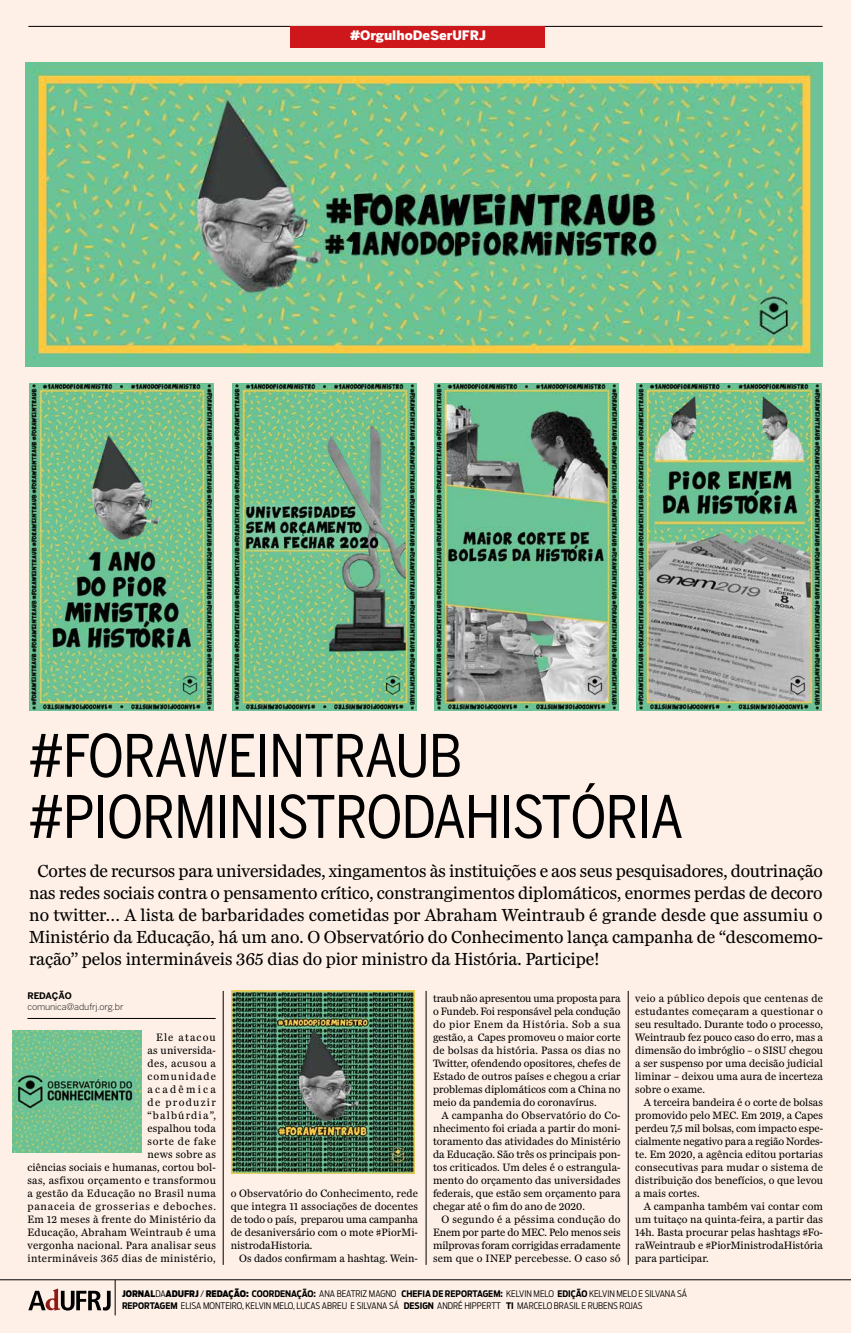
<style>
.page{position:relative;width:851px;height:1333px;background:#fff}
.page>*{position:absolute;margin:0;border:0;box-sizing:border-box;transform-origin:0 0}
.t1{font:58px/61px "Benton Sans Cond";letter-spacing:-.02em;color:#000}
.t2{font:18px/22px "Miller Daily Two";letter-spacing:-.005em;color:#000;text-align:justify}
.t3{font:900 13px "Benton Sans";color:#fff}
.t4{font:11px/13px "Miller Daily Two";letter-spacing:.01em;color:#000;text-align:justify}
.t5{font:11px/13px "Miller Daily Two";letter-spacing:.03em;color:#000;text-align:right}
.t6{font:300 9px/12px "Antenna Cond";color:#000}
.t7{font:300 9px "Benton Sans";letter-spacing:-.01em;color:#000}
.t8{font:700 9px "Benton Sans";letter-spacing:-.01em;color:#000}
.s1{font-weight:900}
.s2{font-weight:700}
</style>
<div class="page">
<div style="left:0;top:0;width:850px;height:1332px;background:#fef0e7"></div>
<hr style="left:0;top:1279px;width:850px;height:1px;background:#000">
<hr style="left:115px;top:1279px;width:1px;height:36px;background:#000">
<img style="left:26px;top:63px;width:796px;height:303px">
<img style="left:232px;top:990px;width:183px;height:183px">
<img style="left:29px;top:383px;width:185px;height:327px">
<img style="left:232px;top:383px;width:184px;height:327px">
<img style="left:434px;top:383px;width:184px;height:327px">
<img style="left:636px;top:383px;width:184px;height:327px">
<hr style="left:28px;top:26px;width:794px;height:1px;background:#000">
<div style="left:290px;top:26px;width:255px;height:21px;background:#cd171a"></div>
<hr style="left:27px;top:1018px;width:189px;height:1px;background:#000">
<img style="left:13px;top:1030px;width:129px;height:122px">
<hr style="left:628px;top:990px;width:1px;height:274px;background:#000">
<hr style="left:426px;top:990px;width:1px;height:274px;background:#000">
<hr style="left:223px;top:990px;width:1px;height:274px;background:#000">
<svg style="left:28px;top:1288px;width:83px;height:22px"></svg>
<p class="t3" style="left:350px;top:28px;width:137px">#OrgulhoDeSerUFRJ</p>
<h1 class="t1" style="left:28px;top:724px;width:656px">#FORAWEINTRAUB #PIORMINISTRODAHISTÓRIA</h1>
<p class="t2" style="left:29px;top:859px;width:795px;text-indent:8px">Cortes de recursos para universidades, xingamentos às instituições e aos seus pesquisadores, doutrinação nas redes sociais contra o pensamento crítico, constrangimentos diplomáticos, enormes perdas de decoro no twitter… A lista de barbaridades cometidas por Abraham Weintraub é grande desde que assumiu o Ministério da Educação, há um ano. O Observatório do Conhecimento lança campanha de “descomemo&shy;ração’’ pelos intermináveis 365 dias do pior ministro da História. Participe!</p>
<p class="t8" style="left:27px;top:990px;width:46px">REDAÇÃO</p>
<p class="t7" style="left:27px;top:1001px;width:98px">comunica@adufrj.org.br</p>
<p class="t4" style="left:433px;top:991px;width:189px">traub não apresentou uma proposta para o Fundeb. Foi responsável pela condução do pior Enem da História. Sob a sua gestão, a Capes promoveu o maior corte de bolsas da história. Passa os dias no Twitter, ofendendo opositores, chefes de Estado de outros países e chegou a criar problemas diplomáticos com a China no meio da pandemia do coronavírus.</p>
<p class="t4" style="left:433px;top:1108px;width:189px;text-indent:9px">A campanha do Observatório do Co&shy;nhecimento foi criada a partir do moni&shy;toramento das atividades do Ministério da Educação. São três os principais pon&shy;tos criticados. Um deles é o estrangula&shy;mento do orçamento das universidades federais, que estão sem orçamento para chegar até o fim do ano de 2020.</p>
<p class="t4" style="left:433px;top:1212px;width:189px;text-indent:9px">O segundo é a péssima condução do Enem por parte do MEC. Pelo menos seis milprovas foram corrigidas erradamente sem que o INEP percebesse. O caso só</p>
<p class="t5" style="left:27px;top:1030px;width:190px">Ele atacou<br>as universida-<br>des, acusou a<br>comunidade<br>acadêmica<br>de produzir<br>“balbúrdia”,<br>espalhou toda<br>sorte de fake<br>news sobre as<br>ciências sociais e humanas, cortou bol&shy;sas, asfixou orçamento e transformou a gestão da Educação no Brasil numa panaceia de grosserias e deboches.<br>Em 12 meses à frente do Ministério da<br>Educação, Abraham Weintraub é uma vergonha nacional. Para analisar seus intermináveis 365 dias de ministério,</p>
<p class="t4" style="left:231px;top:1186px;width:189px">o Observatório do Conhecimento, rede que integra 11 associações de docentes de todo o país, preparou uma campanha de desaniversário com o mote #PiorMi&shy;nistrodaHistoria.</p>
<p class="t4" style="left:239px;top:1251px;width:180px">Os dados confirmam a hashtag. Wein-</p>
<p class="t4" style="left:635px;top:991px;width:189px">veio a público depois que centenas de estudantes começaram a questionar o seu resultado. Durante todo o processo, Weintraub fez pouco caso do erro, mas a dimensão do imbróglio – o SISU chegou a ser suspenso por uma decisão judicial liminar – deixou uma aura de incerteza sobre o exame.</p>
<p class="t4" style="left:635px;top:1095px;width:189px;text-indent:9px">A terceira bandeira é o corte de bolsas promovido pelo MEC. Em 2019, a Capes perdeu 7,5 mil bolsas, com impacto espe&shy;cialmente negativo para a região Nordes&shy;te. Em 2020, a agência editou portarias consecutivas para mudar o sistema de distribuição dos benefícios, o que levou a mais cortes.</p>
<p class="t4" style="left:635px;top:1199px;width:189px;text-indent:9px">A campanha também vai contar com um tuitaço na quinta-feira, a partir das 14h. Basta procurar pelas hashtags #Fo&shy;raWeintraub e #PiorMinistrodaHistória para participar.</p>
<p class="t6" style="left:122px;top:1287px;width:566px"><span class="s1">JORNAL</span>DA<span class="s1">ADUFRJ</span> / <span class="s1">REDAÇÃO:</span> <span class="s2">COORDENAÇÃO:</span> ANA BEATRIZ MAGNO <span class="s2">CHEFIA DE REPORTAGEM:</span> KELVIN MELO <span class="s2">EDIÇÃO</span> KELVIN MELO E SILVANA SÁ<br><span class="s2">REPORTAGEM</span> ELISA MONTEIRO, KELVIN MELO, LUCAS ABREU E SILVANA SÁ <span class="s2">DESIGN</span> ANDRÉ HIPPERTT <span class="s2">TI</span> MARCELO BRASIL E RUBENS ROJAS</p>
</div>
